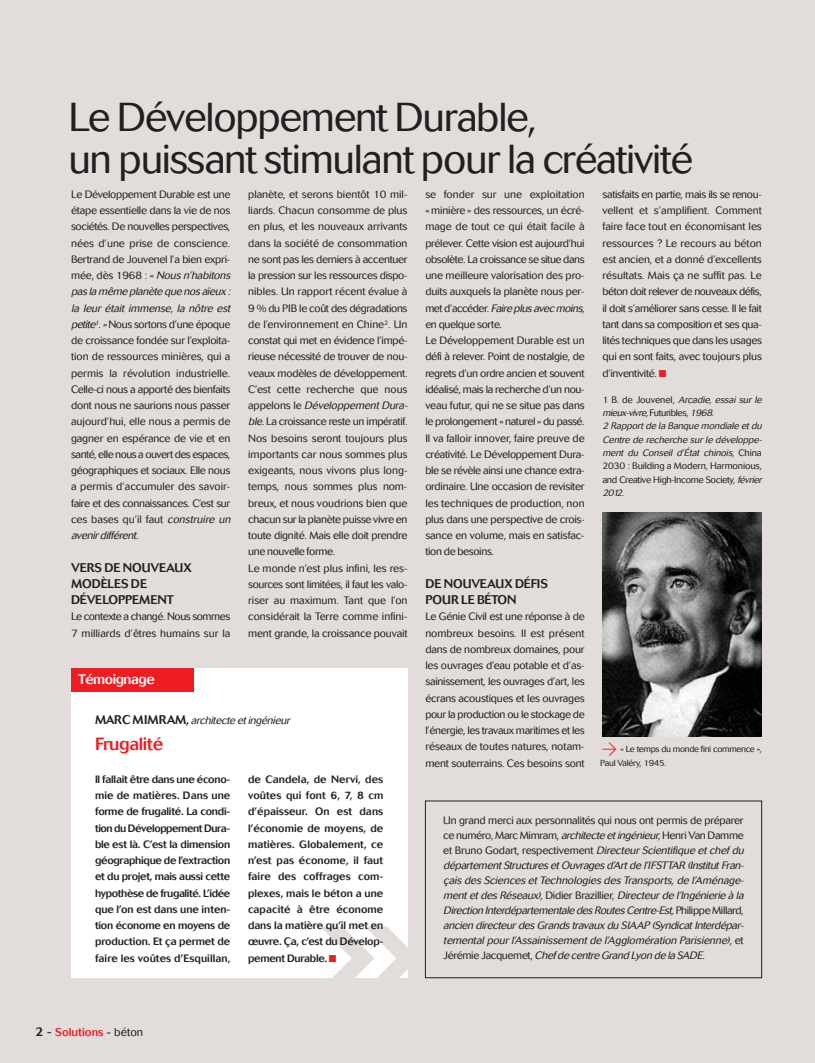
<style>
.page{position:relative;width:815px;height:1063px;background:#e2ddda}
.page>*{position:absolute;margin:0;border:0;box-sizing:border-box;transform-origin:0 0}
.t1{font:300 272.5px "Cosmos";color:#e2ddda}
.t2{font:300 40px/41.2px "Cosmos";letter-spacing:-.03em;color:#231f20}
.t3{font:500 17.5px "Cosmos";letter-spacing:-.02em;color:#ee1d23}
.t4{font:500 13.75px "Cosmos";letter-spacing:-.03em;color:#fff}
.t5{font:500 12.5px/16.2px "Cosmos";color:#231f20}
.t6{font:500 11.25px "Cosmos";color:#ee1d23}
.t7{font:300 10.62px/16.2px "Cosmos";letter-spacing:-.02em;color:#231f20}
.t8{font:italic 300 10.62px/15px "Cosmos";letter-spacing:-.025em;color:#231f20}
.t9{font:500 10.62px/16.2px "Cosmos";letter-spacing:-.01em;color:#231f20;text-align:justify}
.t10{font:italic 300 9.38px/13.2px "Cosmos";color:#231f20}
.t11{font:300 8.75px/13.8px "Cosmos";letter-spacing:-.035em;color:#231f20}
.s1{font-style:italic}
.s2{font-weight:500;font-style:normal;font-size:12.5px}
.s3{color:#ee1d23}
.s4{font-style:normal}
.s5{font-family:"Flesh Plain";font-weight:400;font-size:18.75px;color:#ee1d23}
.s6{font-size:12.5px;color:#231f20}
.s7{color:#231f20}
.s8{font-weight:300;color:#231f20}
</style>
<div class="page">
<div style="left:71px;top:668px;width:336px;height:310px;background:#fff"></div>
<div style="left:71px;top:668px;width:123px;height:24px;background:#ee1d23"></div>
<img style="left:602px;top:512px;width:160px;height:225px">
<div style="left:425px;top:801px;width:337px;height:177px;border:1px solid #231f20"></div>
<h2 class="t2" style="left:68px;top:100px;width:626px">Le Développement Durable,<br>un puissant stimulant pour la créativité</h2>
<p class="t7" style="left:248px;top:187px;width:163px">planète, et serons bientôt 10 mil&shy;liards. Chacun consomme de plus en plus, et les nouveaux arrivants dans la société de consommation ne sont pas les derniers à accentuer la pression sur les ressources dispo&shy;nibles. Un rapport récent évalue à 9 % du PIB le coût des dégradations de l’environnement en Chine<sup>2</sup>. Un constat qui met en évidence l’impé&shy;rieuse nécessité de trouver de nou&shy;veaux modèles de développement.<br>C’est cette recherche que nous a p p e l o n s l e <span class="s1">Développement Dura&shy;ble.</span>La croissance reste un impératif.<br>Nos besoins seront toujours plus importants car nous sommes plus exigeants, nous vivons plus long&shy;temps, nous sommes plus nom&shy;breux, et nous voudrions bien que chacun sur la planète puisse vivre en toute dignité. Mais elle doit prendre une nouvelle forme.<br>Le monde n’est plus infini, les res&shy;sources sont limitées, il faut les valo&shy;riser au maximum. Tant que l’on considérait la Terre comme infini&shy;ment grande, la croissance pouvait</p>
<p class="t7" style="left:425px;top:187px;width:163px">se fonder sur une exploitation « minière » des ressources, un écré&shy;mage de tout ce qui était facile à prélever. Cette vision est aujourd’hui obsolète. La croissance se situe dans une meilleure valorisation des pro&shy;duits auxquels la planète nous per&shy;m et d ’ a c c é d e r. <span class="s1">Faire plusavec moins, </span>en quelque sorte.<br>Le Développement Durable est un défi à relever. Point de nostalgie, de regrets d’un ordre ancien et souvent idéalisé, mais la recherche d’un nou&shy;veau futur, qui ne se situe pas dans le prolongement « naturel » du passé.<br>Il va falloir innover, faire preuve de créativité. Le Développement Dura&shy;ble se révèle ainsi une chance extra&shy;ordinaire. Une occasion de revisiter les techniques de production, non plus dans une perspective de crois&shy;sance en volume, mais en satisfac&shy;tion de besoins.</p>
<p class="t7" style="left:71px;top:187px;width:163px">Le Développement Durable est une étape essentielle dans la vie de nos sociétés. De nouvelles perspectives, nées d’une prise de conscience.<br>Bertrand de Jouvenel l’a bien expri&shy;m é e , d ès 1 9 6 8 : « <span class="s1">Nous n’habitons pasla même planète que nosaïeux : la leur était immense, la nôtre est petite</span><sup>1</sup><span class="s1">.»</span>Nous sortons d’une époque de croissance fondée sur l’exploita&shy;tion de ressources minières, qui a permis la révolution industrielle.<br>Celle-ci nous a apporté des bienfaits dont nous ne saurions nous passer aujourd’hui, elle nous a permis de gagner en espérance de vie et en santé, elle nous a ouvert des espaces, géographiques et sociaux. Elle nous a permis d’accumuler des savoir&shy;faire et des connaissances. C’est sur ces bases qu’il faut <span class="s1">construire un avenirdifférent.</span></p>
<p class="t5" style="left:71px;top:560px;width:122px">VERS DE NOUVEAUX<br>MODÈLES DE<br>DÉVELOPPEMENT</p>
<p class="t7" style="left:71px;top:609px;width:161px">Le contexte a changé. Nous sommes<br>7 milliards d’êtres humains sur la</p>
<p class="t5" style="left:425px;top:577px;width:124px">DE NOUVEAUX DÉFIS<br>POUR LE BÉTON</p>
<p class="t7" style="left:425px;top:609px;width:161px;text-align:justify">Le Génie Civil est une réponse à de nombreux besoins. Il est présent dans de nombreux domaines, pour les ouvrages d’eau potable et d’as&shy;sainissement, les ouvrages d’art, les écrans acoustiques et les ouvrages pour la production ou le stockage de l’énergie, les travaux maritimes et les réseaux de toutes natures, notam&shy;ment souterrains. Ces besoins sont</p>
<p class="t4" style="left:78px;top:674px;width:78px">Témoignage</p>
<p class="t8" style="left:95px;top:714px;width:199px"><span class="s2">M A R C M I M R A M ,</span> architecte et ingénieur</p>
<h3 class="t3" style="left:95px;top:738px;width:70px">Frugalité</h3>
<p class="t7" style="left:602px;top:187px;width:161px;text-align:justify">satisfaits en partie, mais ils se renou&shy;vellent et s’amplifient. Comment faire face tout en économisant les ressources ? Le recours au béton est ancien, et a donné d’excellents résultats. Mais ça ne suffit pas. Le béton doit relever de nouveaux défis, il doit s’améliorer sans cesse. Il le fait tant dans sa composition et ses qua&shy;lités techniques que dans les usages qui en sont faits, avec toujours plus d’inventivité. <span class="s3">■</span></p>
<p class="t10" style="left:602px;top:393px;width:163px"><span class="s4">1 B . d e J o u v e n e l ,</span> Arcadie, essai sur le mieux-vivre, <span class="s4">F u t u r i b l es ,</span> 1968.<br>2 Rapport de la Banque mondiale et du Centre de recherche sur le développe&shy;ment du Conseil d’État chinois, <span class="s4">C h i n a 2030 : Building a Modern, Harmonious, and Creative High-Income Society,</span> février 2012.</p>
<p class="t11" style="left:600px;top:743px;width:163px"><span class="s5">a</span> « Le temps du monde fini commence »,<br>Paul Valéry, 1945.</p>
<p class="t9" style="left:95px;top:772px;width:137px">Il fallait être dans une écono&shy;mie de matières. Dans une forme de frugalité. La condi&shy;tion du Développement Dura&shy;ble est là. C’est la dimension géographique de l’extraction et du projet, mais aussi cette hypothèse de frugalité. L’idée que l’on est dans une inten&shy;tion économe en moyens de production. Et ça permet de faire les voûtes d’Esquillan,</p>
<p class="t6" style="left:35px;top:1028px;width:109px"><span class="s6">2 -</span> Solutions <span class="s7">-</span> <span class="s8">béton</span></p>
<p class="t9" style="left:248px;top:772px;width:137px">de Candela, de Nervi, des voûtes qui font 6, 7, 8 cm d’épaisseur. On est dans l’économie de moyens, de matières. Globalement, ce n’est pas économe, il faut faire des coffrages com&shy;plexes, mais le béton a une capacité à être économe dans la matière qu’il met en œuvre. Ça, c’est du Dévelop&shy;pement Durable. <span class="s3">■</span></p>
<h1 class="t1" style="left:316px;top:827px;width:109px">»</h1>
<p class="t8" style="left:443px;top:814px;width:304px"><span class="s4">Un grand merci aux personnalités qui nous ont permis de préparer ce numéro, Marc Mimram,</span> architecte et ingénieur,<span class="s4">Henri Van Damme et Bruno Godart, respectivement</span> DirecteurScientifique et chef du département Structureset Ouvragesd’Art de l’IFSTTAR (Institut Fran&shy;çais des Sciences et Technologies des Transports,de l’Aménage&shy;ment et des Réseaux)<span class="s4">, D i d i e r B r a z i l l i e r,</span> Directeurde l’Ingénierie à la Direction Interdépartementale desRoutesCentre-Est, <span class="s4">P h i l i p p e M i l l a r d , </span>ancien directeurdes Grands travaux du SIAAP (Syndicat Interdépar&shy;tementalpourl’Assainissement de l’Agglomération Parisienne), <span class="s4">e t J é r é m i e J a c q u e m e t,</span> Chef de centre Grand Lyon de la SADE.</p>
</div>
